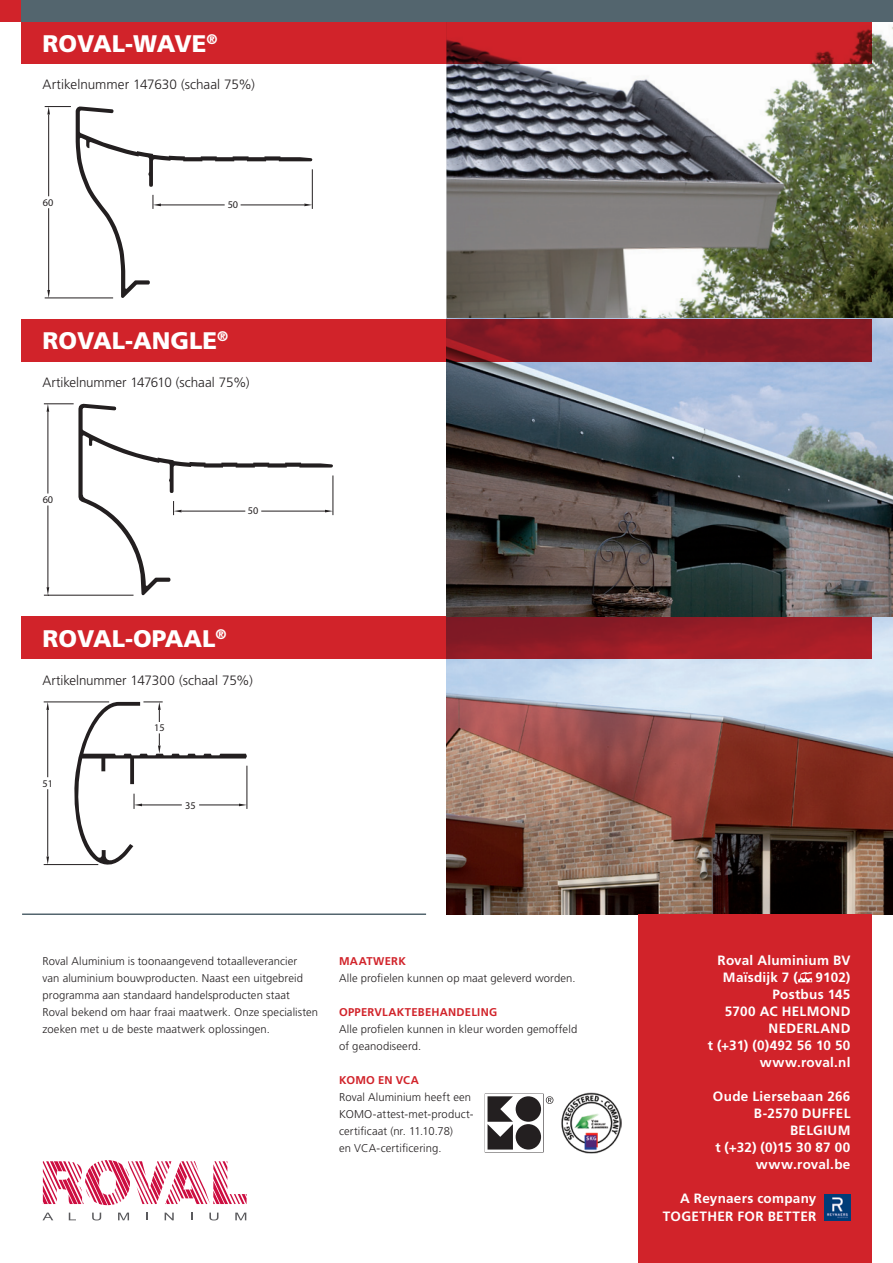
<style>
.page{position:relative;width:893px;height:1263px;background:#fff}
.page>*{position:absolute;margin:0;border:0;box-sizing:border-box;transform-origin:0 0}
.t1{font:900 24px "Frutiger LT Std";color:#fff}
.t2{font:700 13.5px/17px "Frutiger LT Std";letter-spacing:.02em;color:#fff;text-align:right}
.t3{font:300 13.5px "Frutiger LT Std";letter-spacing:-.005em;color:#231f20}
.t4{font:300 11.25px/17px "Frutiger LT Std";letter-spacing:.01em;color:#231f20}
.t5{font:700 11.25px "Frutiger LT Std";letter-spacing:.02em;color:#d1232a}
.t6{font:10.2px "Myriad";color:#231f20}
</style>
<div class="page">
<img style="left:446px;top:21px;width:447px;height:298px">
<div style="left:21px;top:21px;width:851px;height:43px;background:#d1232a"></div>
<hr style="left:45px;top:298px;width:68px;height:1px;background:#231f20">
<hr style="left:48px;top:114px;width:1px;height:82px;background:#231f20">
<hr style="left:48px;top:208px;width:1px;height:82px;background:#231f20">
<svg style="left:45px;top:106px;width:26px;height:8px"></svg>
<svg style="left:47px;top:290px;width:3px;height:8px"></svg>
<hr style="left:312px;top:169px;width:1px;height:40px;background:#231f20">
<svg style="left:76px;top:106px;width:236px;height:192px"></svg>
<img style="left:446px;top:617px;width:447px;height:297px">
<svg style="left:21px;top:617px;width:851px;height:42px;background:#b41f28"></svg>
<hr style="left:44px;top:702px;width:65px;height:1px;background:#231f20">
<hr style="left:44px;top:864px;width:54px;height:1px;background:#231f20">
<hr style="left:47px;top:710px;width:1px;height:67px;background:#231f20">
<hr style="left:47px;top:789px;width:1px;height:67px;background:#231f20">
<svg style="left:46px;top:702px;width:3px;height:8px"></svg>
<svg style="left:46px;top:856px;width:3px;height:8px"></svg>
<hr style="left:247px;top:766px;width:1px;height:43px;background:#231f20">
<svg style="left:72px;top:702px;width:175px;height:163px"></svg>
<svg style="left:446px;top:319px;width:447px;height:298px;background:#5e6369"></svg>
<svg style="left:21px;top:319px;width:851px;height:42px;background:#ac1e27"></svg>
<hr style="left:44px;top:404px;width:30px;height:1px;background:#231f20">
<hr style="left:44px;top:595px;width:90px;height:1px;background:#231f20">
<hr style="left:48px;top:412px;width:1px;height:81px;background:#231f20">
<hr style="left:48px;top:505px;width:1px;height:82px;background:#231f20">
<svg style="left:47px;top:404px;width:2px;height:8px"></svg>
<svg style="left:47px;top:587px;width:2px;height:9px"></svg>
<hr style="left:333px;top:475px;width:1px;height:40px;background:#231f20">
<svg style="left:78px;top:404px;width:255px;height:192px"></svg>
<svg style="left:43px;top:1160px;width:204px;height:45px"></svg>
<svg style="left:43px;top:1212px;width:10px;height:8px"></svg>
<svg style="left:69px;top:1212px;width:7px;height:8px"></svg>
<svg style="left:92px;top:1212px;width:9px;height:8px"></svg>
<svg style="left:118px;top:1212px;width:11px;height:8px"></svg>
<svg style="left:146px;top:1212px;width:2px;height:8px"></svg>
<svg style="left:165px;top:1212px;width:9px;height:8px"></svg>
<svg style="left:209px;top:1212px;width:9px;height:8px"></svg>
<svg style="left:235px;top:1212px;width:11px;height:8px"></svg>
<svg style="left:487px;top:1094px;width:66px;height:58px"></svg>
<img style="left:561px;top:1093px;width:60px;height:61px">
<hr style="left:22px;top:913px;width:404px;height:2px;background:#53656e">
<div style="left:638px;top:914px;width:234px;height:349px;background:#d1232a"></div>
<svg style="left:798px;top:972px;width:14px;height:10px"></svg>
<img style="left:824px;top:1194px;width:26px;height:26px">
<div style="left:0;top:0;width:21px;height:21px;background:#d1232a"></div>
<div style="left:21px;top:0;width:872px;height:21px;background:#53656e"></div>
<h1 class="t1" style="left:43px;top:29px;width:176px">ROVAL-WAVE<sup>®</sup></h1>
<p class="t3" style="left:43px;top:77px;width:214px">Artikelnummer 147630 (schaal 75%)</p>
<p class="t6" style="left:43px;top:197px;width:12px">60</p>
<p class="t6" style="left:228px;top:200px;width:12px">50</p>
<h1 class="t1" style="left:43px;top:326px;width:187px">ROVAL-ANGLE<sup>®</sup></h1>
<p class="t3" style="left:43px;top:375px;width:209px">Artikelnummer 147610 (schaal 75%)</p>
<p class="t6" style="left:43px;top:494px;width:12px">60</p>
<p class="t6" style="left:248px;top:506px;width:12px">50</p>
<h1 class="t1" style="left:43px;top:624px;width:186px">ROVAL-OPAAL<sup>®</sup></h1>
<p class="t3" style="left:43px;top:672px;width:212px">Artikelnummer 147300 (schaal 75%)</p>
<p class="t6" style="left:42px;top:779px;width:12px">51</p>
<p class="t6" style="left:154px;top:722px;width:12px">15</p>
<p class="t6" style="left:185px;top:800px;width:12px">35</p>
<p class="t4" style="left:43px;top:953px;width:277px">Roval Aluminium is toonaangevend totaalleverancier<br>van aluminium bouwproducten. Naast een uitgebreid programma aan standaard handelsproducten staat Roval bekend om haar fraai maatwerk. Onze specialisten zoeken met u de beste maatwerk oplossingen.</p>
<p class="t5" style="left:339px;top:955px;width:20px">Maatwerk</p>
<p class="t4" style="left:339px;top:970px;width:238px">Alle profielen kunnen op maat geleverd worden.</p>
<p class="t5" style="left:339px;top:1006px;width:160px">OPPERVLAKTEBEHANDELING</p>
<p class="t4" style="left:339px;top:1021px;width:240px">Alle profielen kunnen in kleur worden gemoffeld of geanodiseerd.</p>
<p class="t5" style="left:339px;top:1074px;width:81px">KOMO EN VCA</p>
<p class="t4" style="left:339px;top:1089px;width:134px">Roval Aluminium heeft een<br>KOMO-attest-met-product-- certificaat (nr. 11.10.78)<br>en VCA-certificering.</p>
<p class="t2" style="left:723px;top:952px;width:129px;text-align:left;text-indent:-5px">Roval Aluminium BV<br>Maïsdijk 7 (</p>
<p class="t2" style="left:708px;top:969px;width:144px">9102)<br>Postbus 145<br>5700 AC HELMOND<br>NEDERLAND<br>t (+31) (0)492 56 10 50 www.roval.nl</p>
<p class="t2" style="left:713px;top:1088px;width:139px">Oude Liersebaan 266<br>B-2570 DUFFEL<br>BELGIUM<br>t (+32) (0)15 30 87 00 www.roval.be</p>
<p class="t2" style="left:663px;top:1190px;width:155px">A Reynaers company<br>TOGETHER FOR BETTER</p>
</div>
